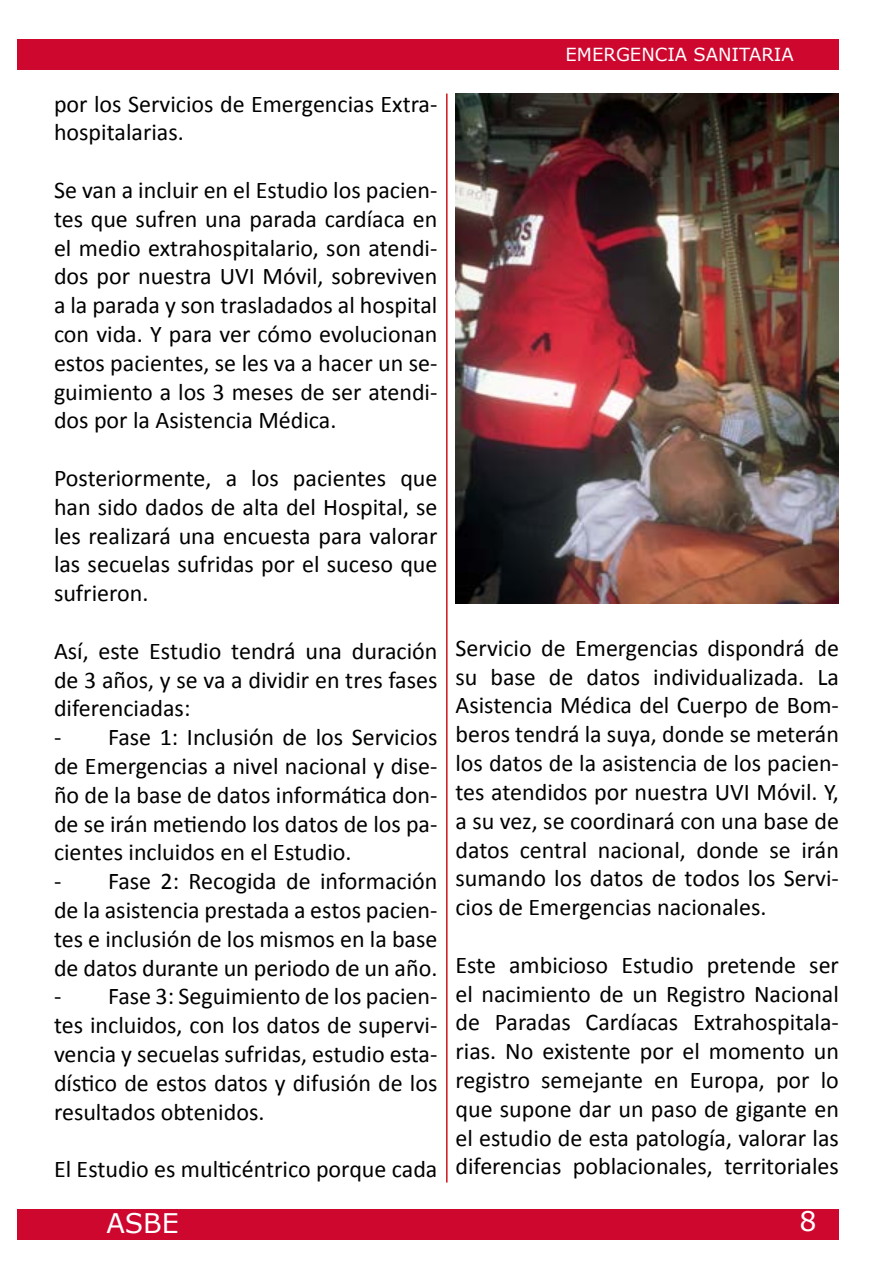
<style>
.page{position:relative;width:893px;height:1263px;background:#fff}
.page>*{position:absolute;margin:0;border:0;box-sizing:border-box;transform-origin:0 0}
.t1{font:27px "MS Reference Sans Serif";color:#fff}
.t2{font:24px/28.8px "Calibri";color:#000;text-align:justify}
.t3{font:18px "MS Reference Sans Serif";color:#fff}
</style>
<div class="page">
<div style="left:17px;top:39px;width:822px;height:30px;background:#ce072f"></div>
<img style="left:455px;top:94px;width:384px;height:510px">
<hr style="left:446px;top:94px;width:2px;height:1088px;background:#cd171a">
<div style="left:17px;top:1209px;width:822px;height:30px;background:#ce072f"></div>
<p class="t2" style="left:54px;top:89px;width:385px">por los Servicios de Emergencias Extra&shy;hospitalarias.</p>
<p class="t2" style="left:54px;top:176px;width:385px">Se van a incluir en el Estudio los pacien&shy;tes que sufren una parada cardíaca en el medio extrahospitalario, son atendi&shy;dos por nuestra UVI Móvil, sobreviven a la parada y son trasladados al hospital con vida. Y para ver cómo evolucionan estos pacientes, se les va a hacer un se&shy;guimiento a los 3 meses de ser atendi&shy;dos por la Asistencia Médica.</p>
<p class="t2" style="left:54px;top:464px;width:385px">Posteriormente, a los pacientes que han sido dados de alta del Hospital, se les realizará una encuesta para valorar las secuelas sufridas por el suceso que sufrieron.</p>
<p class="t2" style="left:54px;top:636px;width:385px">Así, este Estudio tendrá una duración de 3 años, y se va a dividir en tres fases diferenciadas:</p>
<p class="t2" style="left:54px;top:723px;width:385px">- Fase 1: Inclusión de los Servicios de Emergencias a nivel nacional y dise&shy;ño de la base de datos informática don&shy;de se irán metiendo los datos de los pa&shy;cientes incluidos en el Estudio.</p>
<p class="t2" style="left:54px;top:867px;width:385px">- Fase 2: Recogida de información de la asistencia prestada a estos pacien&shy;tes e inclusión de los mismos en la base de datos durante un periodo de un año.</p>
<p class="t2" style="left:54px;top:982px;width:385px">- Fase 3: Seguimiento de los pacien&shy;tes incluidos, con los datos de supervi&shy;vencia y secuelas sufridas, estudio esta&shy;dístico de estos datos y difusión de los resultados obtenidos.</p>
<p class="t2" style="left:54px;top:1155px;width:385px">El Estudio es multicéntrico porque cada</p>
<p class="t3" style="left:566px;top:42px;width:230px">EMERGENCIA SANITARIA</p>
<p class="t2" style="left:455px;top:634px;width:385px">Servicio de Emergencias dispondrá de su base de datos individualizada. La Asistencia Médica del Cuerpo de Bom&shy;beros tendrá la suya, donde se meterán los datos de la asistencia de los pacien&shy;tes atendidos por nuestra UVI Móvil. Y, a su vez, se coordinará con una base de datos central nacional, donde se irán sumando los datos de todos los Servi&shy;cios de Emergencias nacionales.</p>
<p class="t2" style="left:455px;top:950px;width:385px">Este ambicioso Estudio pretende ser el nacimiento de un Registro Nacional de Paradas Cardíacas Extrahospitala&shy;rias. No existente por el momento un registro semejante en Europa, por lo que supone dar un paso de gigante en el estudio de esta patología, valorar las diferencias poblacionales, territoriales</p>
<p class="t1" style="left:106px;top:1206px;width:74px">ASBE</p>
<p class="t1" style="left:799px;top:1204px;width:19px">8</p>
</div>
